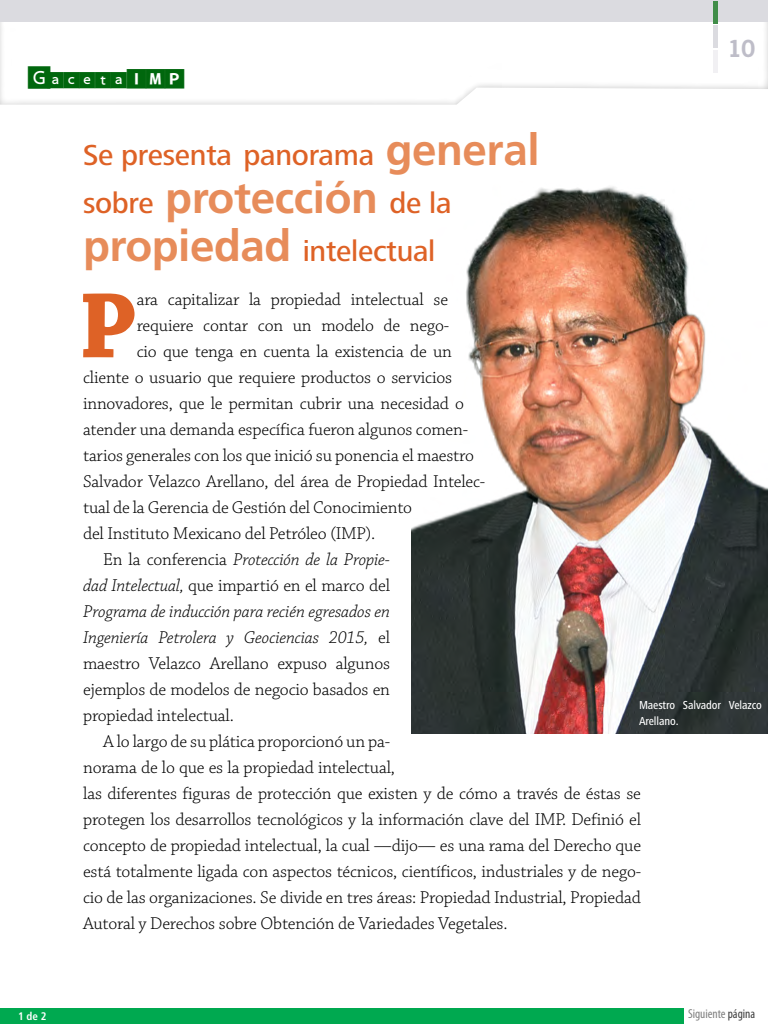
<style>
.page{position:relative;width:768px;height:1024px;background:#fff}
.page>*{position:absolute;margin:0;border:0;box-sizing:border-box;transform-origin:0 0}
.t1{font:700 98px "Chaparral Pro";color:#de6226}
.t2{font:700 44px "Frutiger";letter-spacing:-.01em;color:#e78c5a}
.t3{font:500 30px "Frutiger Next LT";letter-spacing:-.01em;color:#de6226}
.t4{font:700 22px "News Gothic Std";color:#bebdc8}
.t5{font:300 18px "Chaparral Pro";letter-spacing:-.01em;color:#000}
.t6{font:italic 300 18px "Chaparral Pro";letter-spacing:-.01em;color:#000}
.t7{font:18px "Koz Go Pr 6 N";letter-spacing:-.12em;color:#00670d}
.t8{font:condensed 13px "Myriad Pro";color:#808080}
.t9{font:500 condensed 12px/16px "Frutiger Next LT";letter-spacing:-.01em;color:#fff}
.t10{font:700 condensed 11px "Frutiger";color:#fff}
.s1{font-weight:300;font-size:25px}
.s2{font-weight:800;font-size:21.6px}
.s3{font-family:"Frutiger";font-weight:700;font-size:44px;color:#e78c5a}
.s4{font-family:"Frutiger Next LT";font-weight:500;font-size:30px;color:#de6226}
.s5{font-style:normal}
.s6{font-style:italic}
.s7{color:#404040}
</style>
<div class="page">
<img style="left:411px;top:186px;width:357px;height:548px">
<div style="left:0;top:0;width:768px;height:22px;background:#dbdbe0"></div>
<div style="left:713px;top:1px;width:5px;height:23px;background:#408d49"></div>
<div style="left:713px;top:25px;width:5px;height:23px;background:#dbdbe0"></div>
<div style="left:713px;top:50px;width:5px;height:23px;background:#f1f0f3"></div>
<div style="left:0;top:1008px;width:684px;height:16px;background:#00a950"></div>
<p class="t7" style="left:27px;top:70px;width:160px"><span class="s1">G</span>ACETA<span class="s2">IMP</span></p>
<p class="t4" style="left:728px;top:34px;width:28px">10</p>
<p class="t10" style="left:18px;top:1010px;width:30px">1 de 2</p>
<h3 class="t3" style="left:83px;top:138px;width:458px">Se presenta panorama <span class="s3">general</span></h3>
<h2 class="t2" style="left:83px;top:172px;width:370px"><span class="s4">sobre</span> protección <span class="s4">de la</span></h2>
<h3 class="t3" style="left:83px;top:234px;width:354px"><span class="s3">propiedad</span> intelectual</h3>
<h1 class="t1" style="left:78px;top:269px;width:61px">P</h1>
<p class="t5" style="left:137px;top:290px;width:313px">ara capitalizar la propiedad intelectual se</p>
<p class="t5" style="left:137px;top:316px;width:314px">requiere contar con un modelo de nego-</p>
<p class="t5" style="left:137px;top:342px;width:317px">cio que tenga en cuenta la existencia de un</p>
<p class="t5" style="left:83px;top:368px;width:370px">cliente o usuario que requiere productos o servicios</p>
<p class="t5" style="left:83px;top:394px;width:382px">innovadores, que le permitan cubrir una necesidad o</p>
<p class="t5" style="left:83px;top:420px;width:386px">atender una demanda específica fueron algunos comen-</p>
<p class="t5" style="left:83px;top:446px;width:392px">tarios generales con los que inició su ponencia el maestro</p>
<p class="t5" style="left:83px;top:472px;width:403px">Salvador Velazco Arellano, del área de Propiedad Intelec-</p>
<p class="t5" style="left:83px;top:498px;width:330px">tual de la Gerencia de Gestión del Conocimiento</p>
<p class="t5" style="left:83px;top:524px;width:294px">del Instituto Mexicano del Petróleo (IMP).</p>
<p class="t6" style="left:103px;top:550px;width:289px"><span class="s5">En la conferencia</span> Protección de la Propie-</p>
<p class="t5" style="left:83px;top:576px;width:308px"><span class="s6">dad Intelectual,</span> que impartió en el marco del</p>
<p class="t6" style="left:83px;top:602px;width:309px">Programa de inducción para recién egresados en</p>
<p class="t6" style="left:83px;top:628px;width:309px">Ingeniería Petrolera y Geociencias 2015, <span class="s5">el</span></p>
<p class="t5" style="left:83px;top:654px;width:308px">maestro Velazco Arellano expuso algunos</p>
<p class="t5" style="left:83px;top:680px;width:308px">ejemplos de modelos de negocio basados en</p>
<p class="t5" style="left:83px;top:706px;width:152px">propiedad intelectual.</p>
<p class="t5" style="left:103px;top:732px;width:289px">A lo largo de su plática proporcionó un pa-</p>
<p class="t5" style="left:83px;top:758px;width:313px">norama de lo que es la propiedad intelectual,</p>
<p class="t5" style="left:83px;top:784px;width:559px">las diferentes figuras de protección que existen y de cómo a través de éstas se</p>
<p class="t5" style="left:83px;top:810px;width:559px">protegen los desarrollos tecnológicos y la información clave del IMP. Definió el</p>
<p class="t5" style="left:83px;top:836px;width:559px">concepto de propiedad intelectual, la cual —dijo— es una rama del Derecho que</p>
<p class="t5" style="left:83px;top:862px;width:559px">está totalmente ligada con aspectos técnicos, científicos, industriales y de nego-</p>
<p class="t5" style="left:83px;top:888px;width:559px">cio de las organizaciones. Se divide en tres áreas: Propiedad Industrial, Propiedad</p>
<p class="t5" style="left:83px;top:914px;width:426px">Autoral y Derechos sobre Obtención de Variedades Vegetales.</p>
<p class="t9" style="left:639px;top:697px;width:124px">Maestro Salvador Velazco<br>Arellano.</p>
<p class="t8" style="left:688px;top:1006px;width:69px">Siguiente <span class="s7">página</span></p>
</div>
